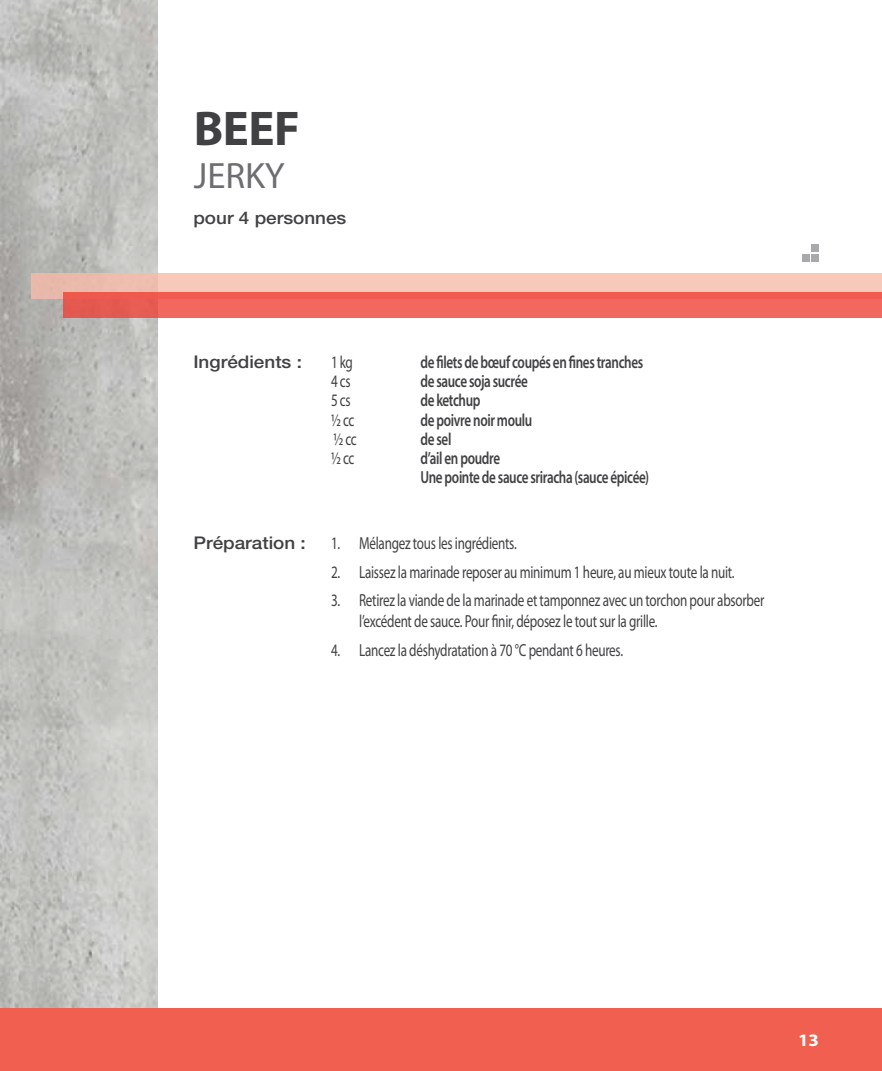
<style>
.page{position:relative;width:882px;height:1071px;background:#fff}
.page>*{position:absolute;margin:0;border:0;box-sizing:border-box;transform-origin:0 0}
.t1{font:700 49px "Myriad Pro";color:#414042}
.t2{font:36.75px "Myriad Pro";color:#6d6e71}
.t3{font:17.5px/21px "Myriad Pro";letter-spacing:-.02em;color:#414042;scale:.75 1}
.t4{font:600 17.5px/19.2px "Myriad Pro";letter-spacing:-.03em;color:#414042;scale:.75 1}
.t5{font:500 17.5px "Helvetica Neue LT";color:#414042;scale:1.08 1}
.t6{font:700 17.5px "Myriad Pro";color:#fff;scale:1.08 1}
</style>
<div class="page">
<img style="left:0;top:0;width:158px;height:1008px">
<div style="left:0;top:1008px;width:882px;height:63px;background:#f15f50"></div>
<div style="left:32px;top:273px;width:850px;height:26px;background:linear-gradient(to right,#f0c2b4,#faccbe)"></div>
<div style="left:63px;top:292px;width:819px;height:26px;background:linear-gradient(to right,#ed6056,#f4665d)"></div>
<div style="left:811px;top:244px;width:8px;height:8px;background:#a7a9ac"></div>
<div style="left:802px;top:254px;width:8px;height:7px;background:#a7a9ac"></div>
<div style="left:811px;top:254px;width:8px;height:7px;background:#a7a9ac"></div>
<h1 class="t1" style="left:194px;top:96px;width:108px">BEEF</h1>
<h2 class="t2" style="left:194px;top:153px;width:92px">JERKY</h2>
<p class="t5" style="left:193px;top:207px;width:143px">pour 4 personnes</p>
<p class="t5" style="left:193px;top:352px;width:102px">Ingrédients :</p>
<p class="t5" style="left:193px;top:532px;width:106px">Préparation :</p>
<p class="t3" style="left:331px;top:351px;width:30px">1 kg</p>
<p class="t4" style="left:420px;top:352px;width:299px">de filets de bœuf coupés en fines tranches</p>
<p class="t3" style="left:331px;top:371px;width:28px">4 cs</p>
<p class="t4" style="left:420px;top:371px;width:145px">de sauce soja sucrée</p>
<p class="t3" style="left:331px;top:390px;width:28px">5 cs</p>
<p class="t4" style="left:420px;top:391px;width:82px">de ketchup</p>
<p class="t3" style="left:331px;top:409px;width:32px">½ cc</p>
<p class="t4" style="left:420px;top:410px;width:151px">de poivre noir moulu</p>
<p class="t3" style="left:334px;top:428px;width:32px">½ cc</p>
<p class="t4" style="left:420px;top:429px;width:43px">de sel</p>
<p class="t3" style="left:331px;top:448px;width:32px">½ cc</p>
<p class="t4" style="left:420px;top:448px;width:307px">d’ail en poudre<br>Une pointe de sauce sriracha (sauce épicée)</p>
<p class="t3" style="left:331px;top:532px;width:249px">1. Mélangez tous les ingrédients.</p>
<p class="t3" style="left:331px;top:561px;width:540px">2. Laissez la marinade reposer au minimum 1 heure, au mieux toute la nuit.</p>
<p class="t3" style="left:359px;top:590px;width:542px;text-indent:-28px">3. Retirez la viande de la marinade et tamponnez avec un torchon pour absorber l’excédent de sauce. Pour finir, déposez le tout sur la grille.</p>
<p class="t3" style="left:331px;top:640px;width:391px">4. Lancez la déshydratation à 70 °C pendant 6 heures.</p>
<p class="t6" style="left:798px;top:1029px;width:21px">13</p>
</div>
